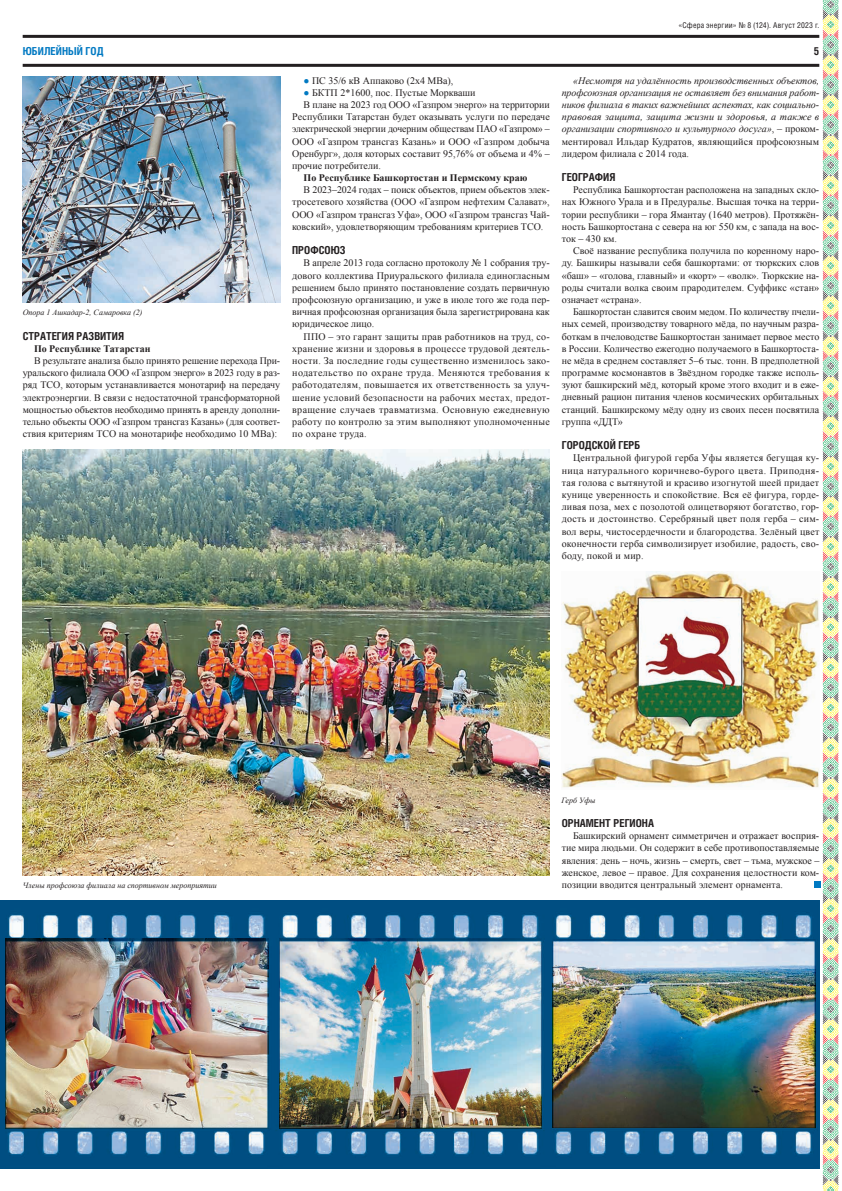
<style>
.page{position:relative;width:842px;height:1191px;background:#fff}
.page>*{position:absolute;margin:0;border:0;box-sizing:border-box;transform-origin:0 0}
.t1{font:700 11px "Helios Cond";color:#231f20}
.t2{font:700 11px "Helios Cond";letter-spacing:.005em;color:#0079c2}
.t3{font:10px/12.2px "Times New Roman";color:#231f20;text-align:justify}
.t4{font:italic 10px/12.2px "Times New Roman";color:#231f20;text-align:justify}
.t5{font:700 10px "Times New Roman";color:#231f20}
.t6{font:italic 8px "Times New Roman";color:#231f20}
.t7{font:8px "Helios Cond";letter-spacing:.02em;color:#231f20}
.s1{color:#0079c2}
.s2{font-style:normal}
</style>
<div class="page">
<svg style="left:823px;top:0;width:15px;height:1191px;background:#ccd6b2"></svg>
<div style="left:814px;top:881px;width:7px;height:7px;background:#0079c2"></div>
<hr style="left:23px;top:35px;width:796px;height:3px;background:#231f20">
<hr style="left:23px;top:64px;width:796px;height:3px;background:#231f20">
<img style="left:23px;top:449px;width:527px;height:426px">
<img style="left:23px;top:77px;width:258px;height:226px">
<img style="left:561px;top:571px;width:258px;height:217px">
<img style="left:0;top:900px;width:819px;height:268px">
<p class="t7" style="left:678px;top:21px;width:142px">«Сфера энергии» № 8 (124). Август 2023 г.</p>
<p class="t2" style="left:23px;top:44px;width:83px">ЮБИЛЕЙНЫЙ ГОД</p>
<p class="t1" style="left:814px;top:44px;width:7px">5</p>
<p class="t6" style="left:23px;top:307px;width:121px">Опора 1 Ашкадар-2, Самаровка (2)</p>
<p class="t1" style="left:23px;top:329px;width:103px">СТРАТЕГИЯ РАЗВИТИЯ</p>
<p class="t5" style="left:34px;top:341px;width:118px">По Республике Татарстан</p>
<p class="t3" style="left:23px;top:354px;width:259px;text-indent:11px">В результате анализа было принято решение перехода При&shy;уральского филиала ООО «Газпром энерго» в 2023 году в раз&shy;ряд ТСО, которым устанавливается монотариф на передачу электроэнергии. В связи с недостаточной трансформаторной мощностью объектов необходимо принять в аренду дополни&shy;тельно объекты ООО «Газпром трансгаз Казань» (для соответ&shy;ствия критериям ТСО на монотарифе необходимо 10 МВа):</p>
<p class="t3" style="left:304px;top:74px;width:151px"><span class="s1">●</span> ПС 35/6 кВ Аппаково (2х4 МВа),</p>
<p class="t3" style="left:304px;top:86px;width:174px"><span class="s1">●</span> БКТП 2*1600, пос. Пустые Моркваши</p>
<p class="t3" style="left:304px;top:98px;width:248px">В плане на 2023 год ООО «Газпром энерго» на территории</p>
<p class="t3" style="left:292px;top:111px;width:259px">Республики Татарстан будет оказывать услуги по передаче</p>
<p class="t3" style="left:292px;top:123px;width:259px">электрической энергии дочерним обществам ПАО «Газпром» –</p>
<p class="t3" style="left:292px;top:135px;width:259px">ООО «Газпром трансгаз Казань» и ООО «Газпром добыча</p>
<p class="t3" style="left:292px;top:147px;width:259px">Оренбург», доля которых составит 95,76% от объема и 4% –</p>
<p class="t3" style="left:292px;top:159px;width:90px">прочие потребители.</p>
<p class="t5" style="left:304px;top:171px;width:225px">По Республике Башкортостан и Пермскому краю</p>
<p class="t3" style="left:292px;top:184px;width:259px;text-indent:11px">В 2023–2024 годах – поиск объектов, прием объектов элек&shy;тросетевого хозяйства (ООО «Газпром нефтехим Салават», ООО «Газпром трансгаз Уфа», ООО «Газпром трансгаз Чай&shy;ковский», удовлетворяющим требованиям критериев ТСО.</p>
<p class="t1" style="left:292px;top:244px;width:55px">ПРОФСОЮЗ</p>
<p class="t3" style="left:292px;top:257px;width:259px;text-indent:11px">В апреле 2013 года согласно протоколу № 1 собрания тру&shy;дового коллектива Приуральского филиала единогласным решением было принято постановление создать первичную профсоюзную организацию, и уже в июле того же года пер&shy;вичная профсоюзная организация была зарегистрирована как юридическое лицо.</p>
<p class="t3" style="left:292px;top:330px;width:259px;text-indent:11px">ППО – это гарант защиты прав работников на труд, со&shy;хранение жизни и здоровья в процессе трудовой деятель&shy;ности. За последние годы существенно изменилось зако&shy;нодательство по охране труда. Меняются требования к работодателям, повышается их ответственность за улуч&shy;шение условий безопасности на рабочих местах, предот&shy;вращение случаев травматизма. Основную ежедневную работу по контролю за этим выполняют уполномоченные по охране труда.</p>
<p class="t4" style="left:562px;top:74px;width:259px;text-indent:11px">«Несмотря на удалённость производственных объектов, профсоюзная организация не оставляет без внимания работ&shy;ников филиала в таких важнейших аспектах, как социально&shy;правовая защита, защита жизни и здоровья, а также в организации спортивного и культурного досуга»<span class="s2">, – проком&shy;ментировал Ильдар Кудратов, являющийся профсоюзным лидером филиала с 2014 года.</span></p>
<p class="t1" style="left:562px;top:171px;width:55px">ГЕОГРАФИЯ</p>
<p class="t3" style="left:562px;top:184px;width:259px;text-indent:11px">Республика Башкортостан расположена на западных скло&shy;нах Южного Урала и в Предуралье. Высшая точка на терри&shy;тории республики – гора Ямантау (1640 метров). Протяжён&shy;ность Башкортостана с севера на юг 550 км, с запада на вос&shy;ток – 430 км.</p>
<p class="t3" style="left:562px;top:245px;width:259px;text-indent:11px">Своё название республика получила по коренному наро&shy;ду. Башкиры называли себя башкортами: от тюркских слов «баш» – «голова, главный» и «корт» – «волк». Тюркские на&shy;роды считали волка своим прародителем. Суффикс «стан» означает «страна».</p>
<p class="t3" style="left:562px;top:305px;width:259px;text-indent:11px">Башкортостан славится своим медом. По количеству пчели&shy;ных семей, производству товарного мёда, по научным разра&shy;боткам в пчеловодстве Башкортостан занимает первое место в России. Количество ежегодно получаемого в Башкортоста&shy;не мёда в среднем составляет 5–6 тыс. тонн. В предполетной программе космонавтов в Звёздном городке также исполь&shy;зуют башкирский мёд, который кроме этого входит и в еже&shy;дневный рацион питания членов космических орбитальных станций. Башкирскому мёду одну из своих песен посвятила группа «ДДТ»</p>
<p class="t1" style="left:562px;top:439px;width:80px">ГОРОДСКОЙ ГЕРБ</p>
<p class="t3" style="left:562px;top:452px;width:259px;text-indent:11px">Центральной фигурой герба Уфы является бегущая ку&shy;ница натурального коричнево-бурого цвета. Приподня&shy;тая голова с вытянутой и красиво изогнутой шеей придает кунице уверенность и спокойствие. Вся её фигура, горде&shy;ливая поза, мех с позолотой олицетворяют богатство, гор&shy;дость и достоинство. Серебряный цвет поля герба – сим&shy;вол веры, чистосердечности и благородства. Зелёный цвет оконечности герба символизирует изобилие, радость, сво&shy;боду, покой и мир.</p>
<p class="t6" style="left:23px;top:879px;width:196px">Члены профсоюза филиала на спортивном мероприятии</p>
<p class="t6" style="left:561px;top:794px;width:36px">Герб Уфы</p>
<p class="t1" style="left:562px;top:816px;width:94px">ОРНАМЕНТ РЕГИОНА</p>
<p class="t3" style="left:562px;top:829px;width:259px;text-indent:11px">Башкирский орнамент симметричен и отражает восприя&shy;тие мира людьми. Он содержит в себе противопоставляемые явления: день – ночь, жизнь – смерть, свет – тьма, мужское – женское, левое – правое. Для сохранения целостности ком&shy;позиции вводится центральный элемент орнамента.</p>
</div>
